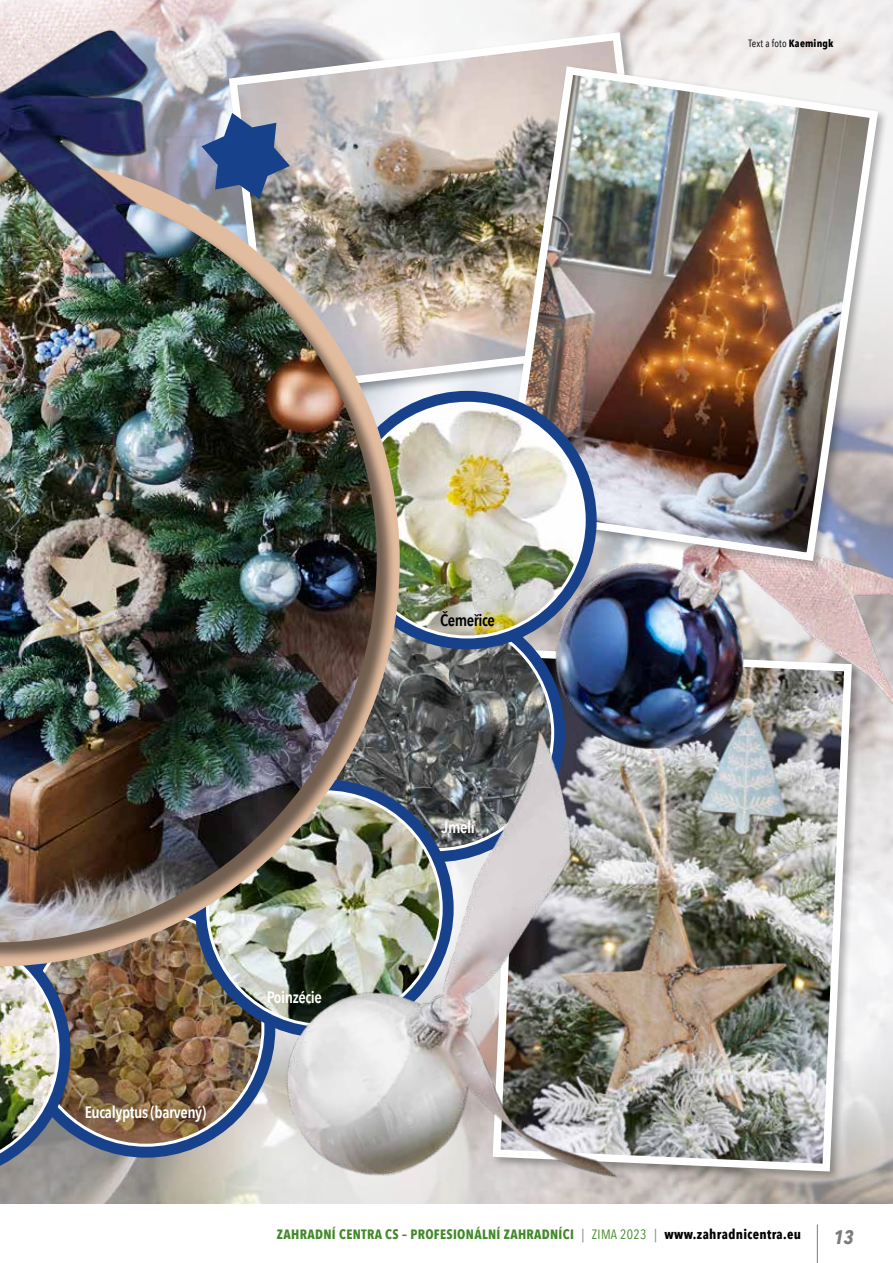
<style>
.page{position:relative;width:893px;height:1263px;background:#fff}
.page>*{position:absolute;margin:0;border:0;box-sizing:border-box;transform-origin:0 0}
.t1{font:italic 700 19.5px "Avenir Next Condensed";color:#7c7b7b}
.t2{font:600 16.5px "Avenir Next Condensed";letter-spacing:-.025em;color:#fff}
.t3{font:600 16.5px "Avenir Next Condensed";letter-spacing:-.025em;color:#000}
.t4{font:700 13.5px "Avenir Next Condensed";letter-spacing:.025em;color:#408927}
.t5{font:10.5px "Avenir Next Condensed";letter-spacing:.015em;color:#000}
.s1{font-weight:700}
.s2{font-weight:400;color:#7c7b7b}
.s3{font-weight:400}
.s4{color:#000}
</style>
<div class="page">
<img style="left:0;top:0;width:893px;height:1203px">
<img style="left:225px;top:28px;width:436px;height:370px">
<img style="left:497px;top:62px;width:385px;height:503px">
<img style="left:29px;top:911px;width:234px;height:234px;border-radius:117px">
<img style="left:0;top:966px;width:70px;height:214px">
<svg style="left:338px;top:391px;width:259px;height:258px;background:#325797"></svg>
<img style="left:351px;top:403px;width:233px;height:234px;border-radius:117px">
<img style="left:127px;top:566px;width:766px;height:697px">
<div style="left:0;top:94px;width:395px;height:867px;background:#000;opacity:.5"></div>
<img style="left:0;top:92px;width:377px;height:850px">
<img style="left:0;top:21px;width:195px;height:270px">
<p class="t5" style="left:748px;top:34px;width:86px">Text a foto <span class="s1">Kaemingk</span></p>
<p class="t3" style="left:440px;top:606px;width:56px">Čemeřice</p>
<p class="t2" style="left:442px;top:813px;width:35px">Jmelí</p>
<p class="t2" style="left:85px;top:1098px;width:123px">Eucalyptus (barvený)</p>
<p class="t2" style="left:267px;top:983px;width:57px">Poinzécie</p>
<p class="t4" style="left:277px;top:1226px;width:526px">ZAHRADNÍ CENTRA CS – PROFESIONÁLNÍ ZAHRADNÍCI <span class="s2">|</span> <span class="s3">ZIMA 2023</span> <span class="s2">|</span> <span class="s4">www.zahradnicentra.eu</span></p>
<h1 class="t1" style="left:833px;top:1225px;width:22px">13</h1>
</div>
